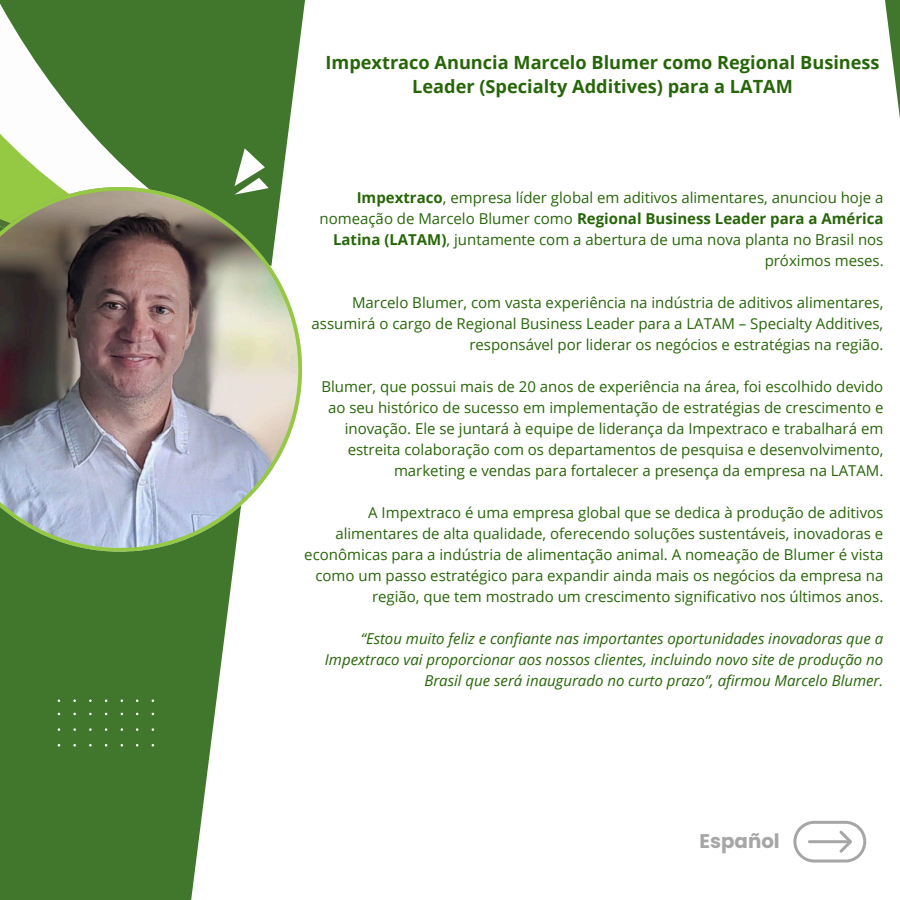
<style>
.page{position:relative;width:900px;height:900px;background:#40772c}
.page>*{position:absolute;margin:0;border:0;box-sizing:border-box;transform-origin:0 0}
.t1{font:700 19.8px "Poppins";color:#a6a6a6}
.t2{font:700 18.2px/24.8px "Open Sans";color:#276608;text-align:center}
.t3{font:15px/21px "Open Sans";color:#276608;text-align:right}
.t4{font:italic 15px/21px "Open Sans";color:#276608;text-align:right}
.s1{font-weight:700}
</style>
<div class="page">
<svg style="left:0;top:3px;width:147px;height:184px"></svg>
<div style="left:191px;top:0;width:709px;height:899px;background:#fff"></div>
<img style="left:0;top:187px;width:302px;height:365px">
<svg style="left:234px;top:148px;width:35px;height:47px"></svg>
<div style="left:529px;top:508px;width:102px;height:53px;background:#fff"></div>
<svg style="left:58px;top:699px;width:97px;height:48px"></svg>
<svg style="left:793px;top:821px;width:73px;height:42px;background:#ebebeb"></svg>
<hr style="left:808px;top:840px;width:44px;height:3px;background:#a6a6a6">
<p class="t2" style="left:326px;top:49px;width:556px">Impextraco Anuncia Marcelo Blumer como Regional Business<br>Leader (Specialty Additives) para a LATAM</p>
<h1 class="t3" style="left:320px;top:186px;width:566px"><span class="s1">Impextraco</span>, empresa líder global em aditivos alimentares, anunciou hoje a nomeação de Marcelo Blumer como <span class="s1">Regional Business Leader para a América Latina (LATAM)</span>, juntamente com a abertura de uma nova planta no Brasil nos próximos meses.</h1>
<p class="t3" style="left:312px;top:291px;width:573px">Marcelo Blumer, com vasta experiência na indústria de aditivos alimentares, assumirá o cargo de Regional Business Leader para a LATAM – Specialty Additives, responsável por liderar os negócios e estratégias na região.</p>
<p class="t3" style="left:321px;top:375px;width:563px">Blumer, que possui mais de 20 anos de experiência na área, foi escolhido devido ao seu histórico de sucesso em implementação de estratégias de crescimento e inovação. Ele se juntará à equipe de liderança da Impextraco e trabalhará em estreita colaboração com os departamentos de pesquisa e desenvolvimento, marketing e vendas para fortalecer a presença da empresa na LATAM.</p>
<p class="t3" style="left:304px;top:501px;width:581px">A Impextraco é uma empresa global que se dedica à produção de aditivos alimentares de alta qualidade, oferecendo soluções sustentáveis, inovadoras e econômicas para a indústria de alimentação animal. A nomeação de Blumer é vista como um passo estratégico para expandir ainda mais os negócios da empresa na região, que tem mostrado um crescimento significativo nos últimos anos.</p>
<p class="t4" style="left:325px;top:627px;width:560px">“Estou muito feliz e confiante nas importantes oportunidades inovadoras que a<br>Impextraco vai proporcionar aos nossos clientes, incluindo novo site de produção no<br>Brasil que será inaugurado no curto prazo”, afirmou Marcelo Blumer.</p>
<p class="t1" style="left:699px;top:827px;width:82px">Español</p>
</div>
